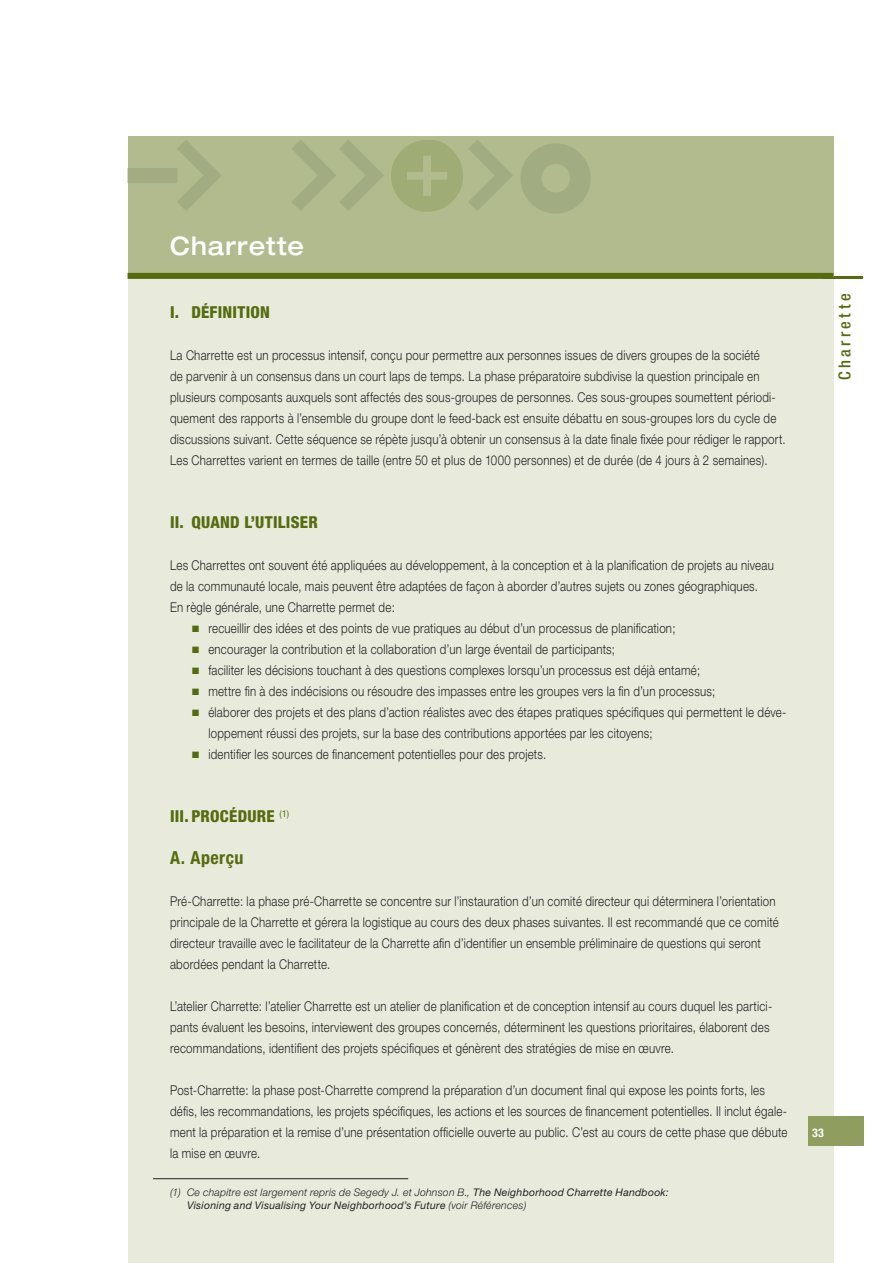
<style>
.page{position:relative;width:893px;height:1263px;background:#fff}
.page>*{position:absolute;margin:0;border:0;box-sizing:border-box;transform-origin:0 0}
.t1{font:100 condensed 54px "Helvetica Neue";color:#556b0e}
.t2{font:500 expanded 25.5px "Helvetica Neue";letter-spacing:.045em;color:#fff;scale:.9 1}
.t3{font:700 condensed 18px "Helvetica Neue";letter-spacing:.025em;color:#556b0e}
.t4{font:800 condensed 16.5px "Helvetica Neue";letter-spacing:.015em;color:#556b0e}
.t5{font:500 condensed 16.5px "Helvetica Neue";letter-spacing:.205em;color:#556b0e}
.t6{font:300 13.5px/21px "Helvetica Neue";letter-spacing:.02em;color:#231f20;scale:.85 1}
.t7{font:700 condensed 12px "Helvetica Neue";color:#fff}
.t8{font:italic 10.5px/12.6px "Helvetica Neue";letter-spacing:.02em;color:#231f20}
.s1{font-weight:300}
</style>
<div class="page">
<div style="left:128px;top:136px;width:705px;height:1127px;background:#e8ebdc"></div>
<div style="left:808px;top:1116px;width:55px;height:30px;background:#8f9e5f"></div>
<hr style="left:153px;top:1178px;width:255px;height:1px;background:#231f20">
<div style="left:128px;top:136px;width:705px;height:140px;background:#b1bb8d"></div>
<div style="left:128px;top:273px;width:705px;height:6px;background:#556b0e"></div>
<svg style="left:128px;top:140px;width:256px;height:71px"></svg>
<svg style="left:391px;top:140px;width:200px;height:73px"></svg>
<h2 class="t2" style="left:170px;top:230px;width:150px">Charrette</h2>
<p class="t4" style="left:170px;top:302px;width:101px">I. DÉFINITION</p>
<p class="t6" style="left:170px;top:344px;width:726px">La Charrette est un processus intensif, conçu pour permettre aux personnes issues de divers groupes de la société<br>de parvenir à un consensus dans un court laps de temps. La phase préparatoire subdivise la question principale en plusieurs composants auxquels sont affectés des sous-groupes de personnes. Ces sous-groupes soumettent périodi&shy;quement des rapports à l’ensemble du groupe dont le feed-back est ensuite débattu en sous-groupes lors du cycle de discussions suivant. Cette séquence se répète jusqu’à obtenir un consensus à la date finale fixée pour rédiger le rapport.<br>Les Charrettes varient en termes de taille (entre 50 et plus de 1000 personnes) et de durée (de 4 jours à 2 semaines).</p>
<p class="t4" style="left:170px;top:512px;width:149px">II. QUAND L’UTILISER</p>
<p class="t6" style="left:170px;top:554px;width:712px">Les Charrettes ont souvent été appliquées au développement, à la conception et à la planification de projets au niveau</p>
<p class="t6" style="left:170px;top:575px;width:693px">de la communauté locale, mais peuvent être adaptées de façon à aborder d’autres sujets ou zones géographiques.</p>
<p class="t6" style="left:170px;top:596px;width:266px">En règle générale, une Charrette permet de:</p>
<p class="t6" style="left:208px;top:617px;width:551px">recueillir des idées et des points de vue pratiques au début d’un processus de planification;</p>
<p class="t6" style="left:208px;top:638px;width:480px">encourager la contribution et la collaboration d’un large éventail de participants;</p>
<p class="t6" style="left:208px;top:659px;width:580px">faciliter les décisions touchant à des questions complexes lorsqu’un processus est déjà entamé;</p>
<p class="t6" style="left:208px;top:680px;width:598px">mettre fin à des indécisions ou résoudre des impasses entre les groupes vers la fin d’un processus;</p>
<p class="t6" style="left:208px;top:701px;width:682px">élaborer des projets et des plans d’action réalistes avec des étapes pratiques spécifiques qui permettent le déve-</p>
<p class="t6" style="left:208px;top:722px;width:524px">loppement réussi des projets, sur la base des contributions apportées par les citoyens;</p>
<p class="t6" style="left:208px;top:743px;width:399px">identifier les sources de financement potentielles pour des projets.</p>
<p class="t4" style="left:170px;top:806px;width:121px">III. PROCÉDURE <sup>(1)</sup></p>
<h3 class="t3" style="left:170px;top:847px;width:75px">A. Aperçu</h3>
<p class="t6" style="left:170px;top:890px;width:717px">Pré-Charrette: la phase pré-Charrette se concentre sur l’instauration d’un comité directeur qui déterminera l’orientation principale de la Charrette et gérera la logistique au cours des deux phases suivantes. Il est recommandé que ce comité directeur travaille avec le facilitateur de la Charrette afin d’identifier un ensemble préliminaire de questions qui seront abordées pendant la Charrette.</p>
<p class="t6" style="left:170px;top:995px;width:710px">L’atelier Charrette: l’atelier Charrette est un atelier de planification et de conception intensif au cours duquel les partici&shy;pants évaluent les besoins, interviewent des groupes concernés, déterminent les questions prioritaires, élaborent des recommandations, identifient des projets spécifiques et génèrent des stratégies de mise en œuvre.</p>
<p class="t6" style="left:170px;top:1079px;width:728px">Post-Charrette: la phase post-Charrette comprend la préparation d’un document final qui expose les points forts, les défis, les recommandations, les projets spécifiques, les actions et les sources de financement potentielles. Il inclut égale&shy;ment la préparation et la remise d’une présentation officielle ouverte au public. C’est au cours de cette phase que débute la mise en œuvre.</p>
<p class="t8" style="left:187px;top:1186px;width:483px;text-indent:-17px"><span class="s1">(1) Ce chapitre est largement repris de Segedy J. et Johnson B.,</span> The Neighborhood Charrette Handbook:<br>Visioning and Visualising Your Neighborhood’s Future <span class="s1">(voir Références)</span></p>
<h1 class="t1" style="left:813px;top:283px;width:13px;rotate:-90deg">|</h1>
<p class="t5" style="left:835px;top:380px;width:88px;rotate:-90deg">Charrette</p>
<p class="t7" style="left:812px;top:1125px;width:13px">33</p>
</div>
